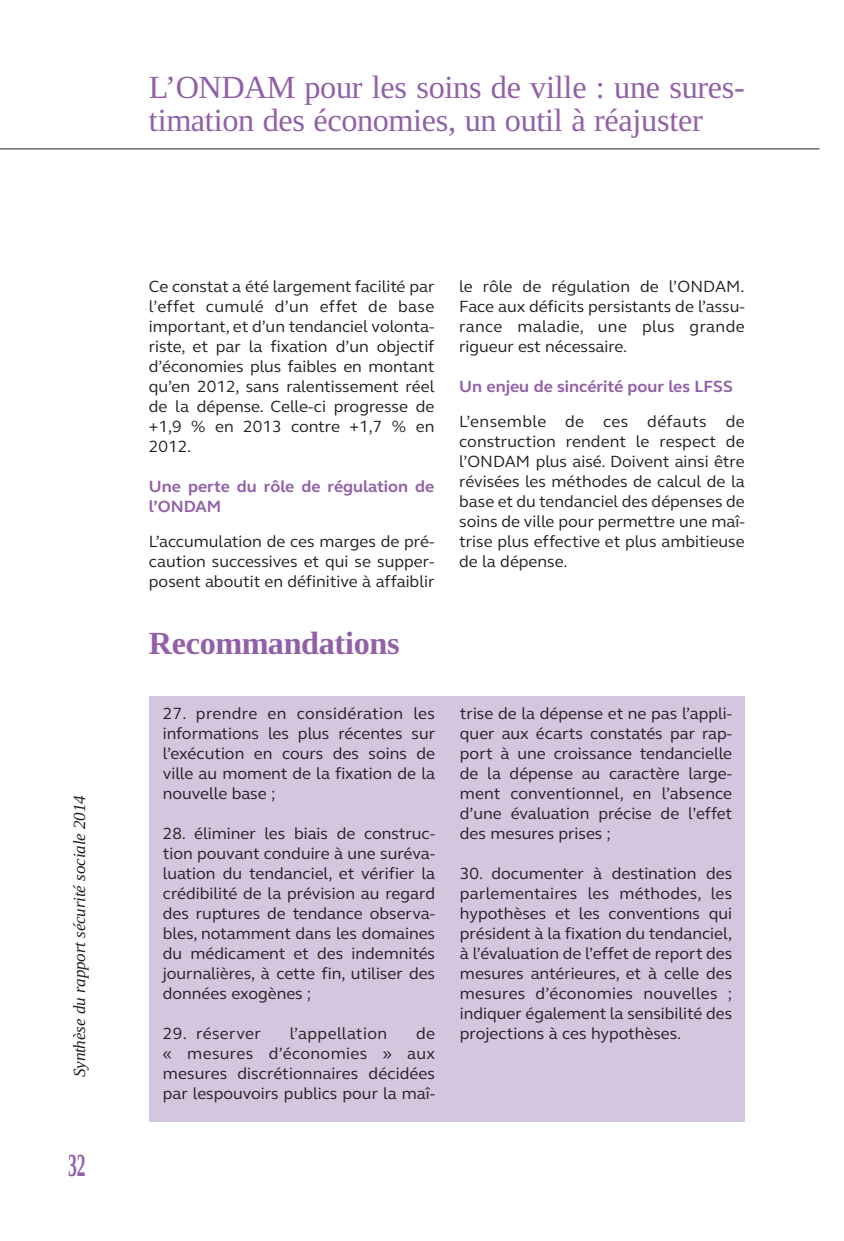
<style>
.page{position:relative;width:844px;height:1241px;background:#fff}
.page>*{position:absolute;margin:0;border:0;box-sizing:border-box;transform-origin:0 0}
.t1{font:31.5px/33.2px "Liberation Serif";letter-spacing:-.01em;color:#9260a8}
.t2{font:700 31.5px "Liberation Serif";letter-spacing:-.01em;color:#9260a8}
.t3{font:700 31.5px "Liberation Serif";letter-spacing:-.01em;color:#9260a8;scale:.55 1}
.t4{font:16.62px/19.9px "FS Elliot";color:#231f20;text-align:justify}
.t5{font:700 16.62px/19.9px "FS Elliot";color:#9260a8}
.t6{font:italic 16.62px "Liberation Serif";letter-spacing:-.01em;color:#231f20}
.t7{font:16.62px "FS Elliot";letter-spacing:.025em;color:#231f20}
</style>
<div class="page">
<div style="left:149px;top:696px;width:595px;height:425px;background:#d5c6e0"></div>
<hr style="left:0;top:148px;width:819px;height:1px;background:#231f20">
<p class="t6" style="left:70px;top:1076px;width:283px;rotate:-90deg">Synthèse du rapport sécurité sociale 2014</p>
<h1 class="t3" style="left:68px;top:1146px;width:33px">32</h1>
<h1 class="t1" style="left:149px;top:71px;width:597px">L’ONDAM pour les soins de ville : une sures&shy;timation des économies, un outil à réajuster</h1>
<p class="t4" style="left:149px;top:278px;width:287px">Ce constat a été largement facilité par l’effet cumulé d’un effet de base important, et d’un tendanciel volonta&shy;riste, et par la fixation d’un objectif d’économies plus faibles en montant qu’en 2012, sans ralentissement réel de la dépense. Celle-ci progresse de +1,9 % en 2013 contre +1,7 % en 2012.</p>
<p class="t5" style="left:149px;top:477px;width:287px">Une perte du rôle de régulation de l’ONDAM</p>
<p class="t4" style="left:149px;top:532px;width:287px">L’accumulation de ces marges de pré&shy;caution successives et qui se supper&shy;posent aboutit en définitive à affaiblir</p>
<h1 class="t2" style="left:149px;top:625px;width:252px">Recommandations</h1>
<p class="t4" style="left:163px;top:705px;width:274px">27. prendre en considération les informations les plus récentes sur l’exécution en cours des soins de ville au moment de la fixation de la nouvelle base ;</p>
<p class="t4" style="left:163px;top:824px;width:274px">28. éliminer les biais de construc&shy;tion pouvant conduire à une suréva&shy;luation du tendanciel, et vérifier la crédibilité de la prévision au regard des ruptures de tendance observa&shy;bles, notamment dans les domaines du médicament et des indemnités journalières, à cette fin, utiliser des données exogènes ;</p>
<p class="t7" style="left:163px;top:1026px;width:100px">29. réserver</p>
<p class="t7" style="left:289px;top:1026px;width:99px">l’appellation</p>
<p class="t4" style="left:163px;top:1024px;width:274px;text-indent:253px">de « mesures d’économies » aux mesures discrétionnaires décidées par lespouvoirs publics pour la maî-</p>
<p class="t4" style="left:459px;top:278px;width:287px">le rôle de régulation de l’ONDAM.<br>Face aux déficits persistants de l’assu&shy;rance maladie, une plus grande rigueur est nécessaire.</p>
<p class="t5" style="left:459px;top:378px;width:275px">Un enjeu de sincérité pour les LFSS</p>
<p class="t4" style="left:459px;top:413px;width:287px">L’ensemble de ces défauts de construction rendent le respect de l’ONDAM plus aisé. Doivent ainsi être révisées les méthodes de calcul de la base et du tendanciel des dépenses de soins de ville pour permettre une maî&shy;trise plus effective et plus ambitieuse de la dépense.</p>
<p class="t4" style="left:460px;top:705px;width:274px">trise de la dépense et ne pas l’appli&shy;quer aux écarts constatés par rap&shy;port à une croissance tendancielle de la dépense au caractère large&shy;ment conventionnel, en l’absence d’une évaluation précise de l’effet des mesures prises ;</p>
<p class="t4" style="left:460px;top:864px;width:274px">30. documenter à destination des parlementaires les méthodes, les hypothèses et les conventions qui président à la fixation du tendanciel, à l’évaluation de l’effet de report des mesures antérieures, et à celle des mesures d’économies nouvelles ; indiquer également la sensibilité des projections à ces hypothèses.</p>
</div>
